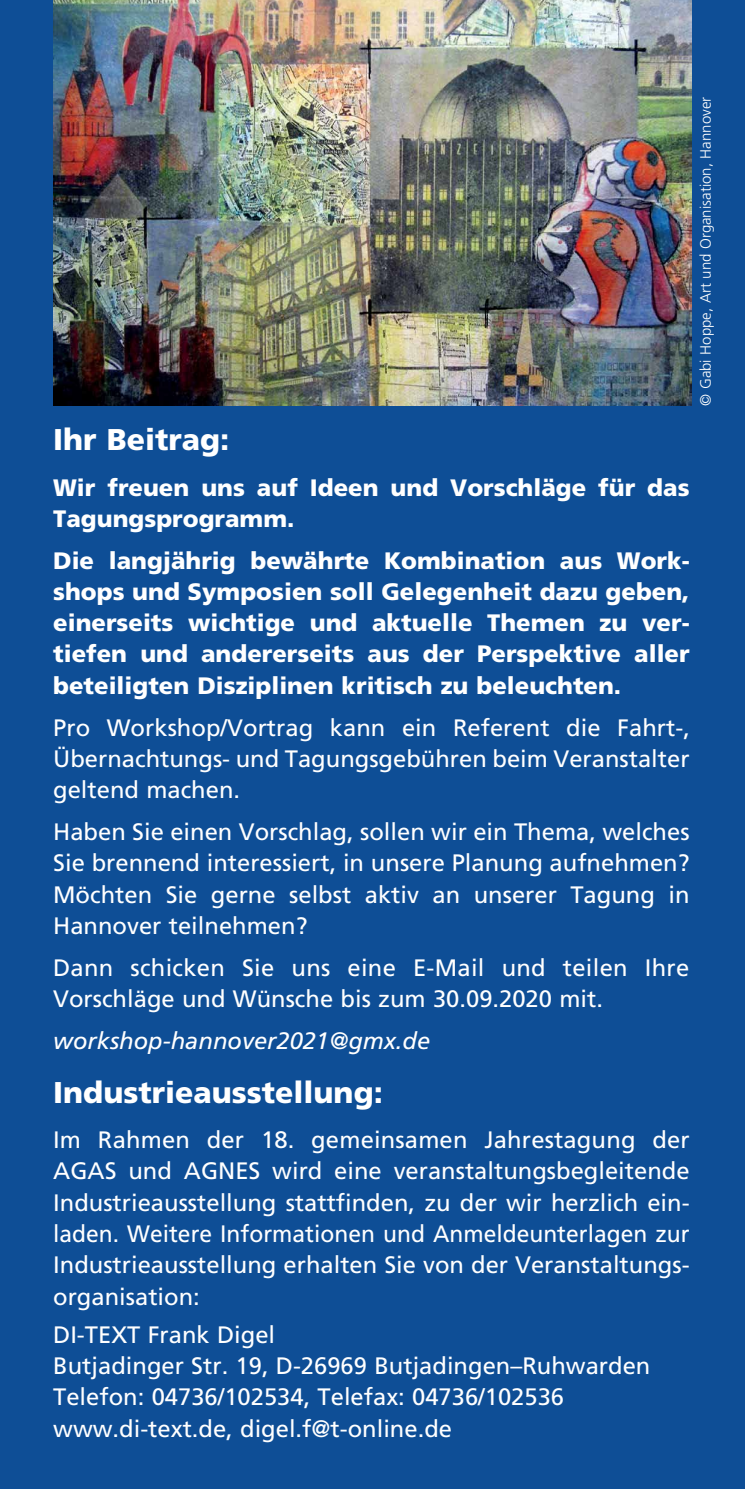
<style>
.page{position:relative;width:745px;height:1489px;background:#fff}
.page>*{position:absolute;margin:0;border:0;box-sizing:border-box;transform-origin:0 0}
.t1{font:900 30px "Frutiger LT Std";color:#fff}
.t2{font:23.75px/31.2px "Frutiger LT Std";color:#fff;text-align:justify}
.t3{font:900 23.75px/31.2px "Frutiger LT Std";color:#fff}
.t4{font:italic 23.75px "Frutiger LT Std";color:#fff}
.t5{font:300 15px "Frutiger LT Std";color:#fff}
</style>
<div class="page">
<div style="left:0;top:0;width:744px;height:1488px;background:#0e4e96"></div>
<img style="left:53px;top:0;width:637px;height:405px">
<p class="t1" style="left:53px;top:421px;width:178px">Ihr Beitrag:</p>
<p class="t3" style="left:53px;top:471px;width:637px">Wir freuen uns auf Ideen und Vorschläge für das<br>Tagungsprogramm.</p>
<p class="t3" style="left:53px;top:544px;width:637px;text-align:justify">Die langjährig bewährte Kombination aus Work&shy;shops und Symposien soll Gelegenheit dazu geben, einerseits wichtige und aktuelle Themen zu ver&shy;tiefen und andererseits aus der Perspektive aller beteiligten Disziplinen kritisch zu beleuchten.</p>
<p class="t2" style="left:53px;top:712px;width:638px">Pro Workshop/Vortrag kann ein Referent die Fahrt-, Übernachtungs- und Tagungsgebühren beim Veranstalter geltend machen.</p>
<p class="t2" style="left:53px;top:816px;width:637px">Haben Sie einen Vorschlag, sollen wir ein Thema, welches Sie brennend interessiert, in unsere Planung aufnehmen?<br>Möchten Sie gerne selbst aktiv an unserer Tagung in Hannover teilnehmen?</p>
<p class="t2" style="left:53px;top:952px;width:637px">Dann schicken Sie uns eine E-Mail und teilen Ihre<br>Vorschläge und Wünsche bis zum 30.09.2020 mit.</p>
<p class="t4" style="left:53px;top:1026px;width:378px">workshop-hannover2021@gmx.de</p>
<p class="t1" style="left:53px;top:1074px;width:331px">Industrieausstellung:</p>
<p class="t2" style="left:53px;top:1124px;width:637px">Im Rahmen der 18. gemeinsamen Jahrestagung der AGAS und AGNES wird eine veranstaltungsbegleitende Industrieausstellung stattfinden, zu der wir herzlich ein&shy;laden. Weitere Informationen und Anmeldeunterlagen zur Industrieausstellung erhalten Sie von der Veranstaltungs&shy;organisation:</p>
<p class="t2" style="left:53px;top:1318px;width:598px;text-align:left">DI-TEXT Frank Digel<br>Butjadinger Str. 19, D-26969 Butjadingen–Ruhwarden Telefon: 04736/102534, Telefax: 04736/102536 www.di-text.de, digel.f@t-online.de</p>
<p class="t5" style="left:696px;top:406px;width:310px;rotate:-90deg">© Gabi Hoppe, Art und Organisation, Hannover</p>
</div>
